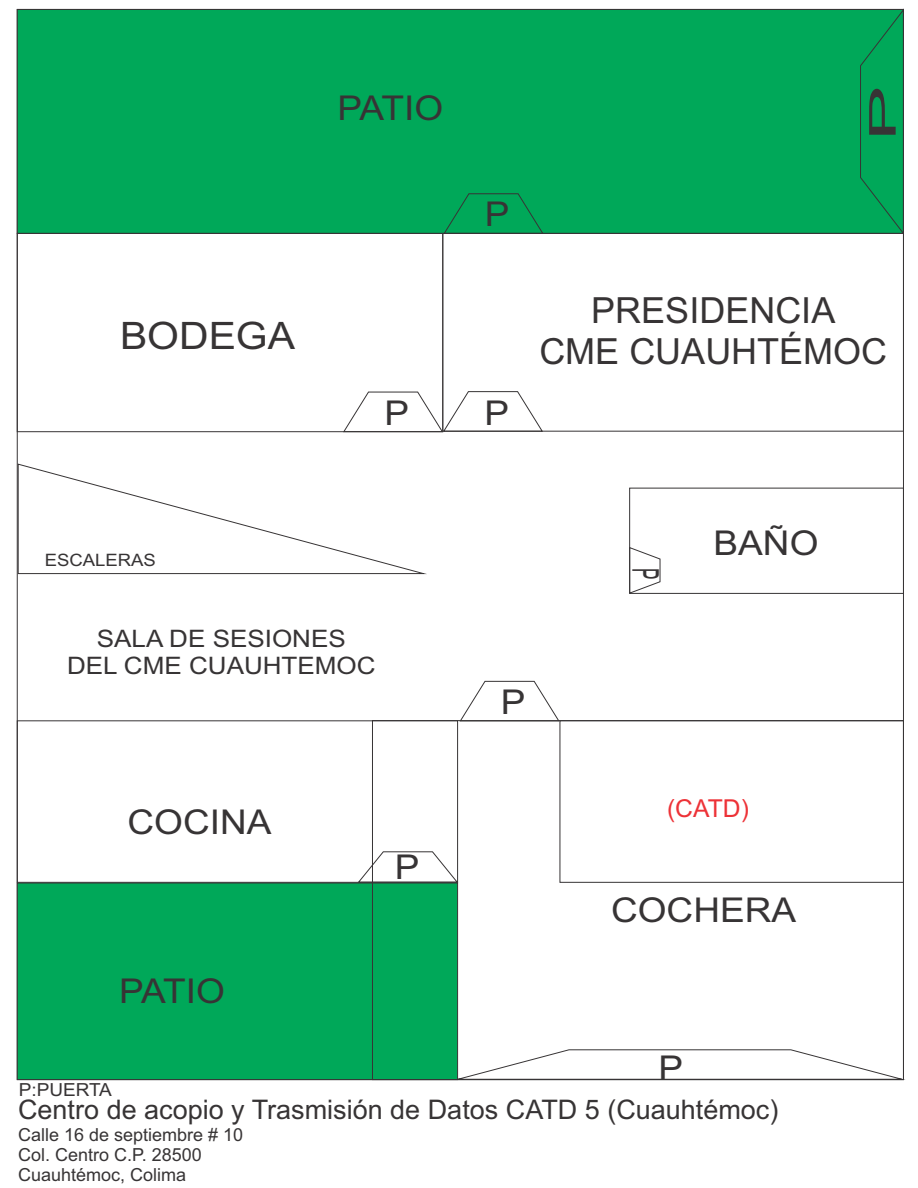
<style>
.page{position:relative;width:918px;height:1188px;background:#fff}
.page>*{position:absolute;margin:0;border:0;box-sizing:border-box;transform-origin:0 0}
.t1{font:37.8px "Arial";color:#373435;scale:1.08 1}
.t2{font:37.05px "Arial";color:#373435;scale:.46 1}
.t3{font:37.05px "Arial";color:#373435;scale:2.27 1}
.t4{font:36px/40.2px "Arial";color:#373435;text-align:center}
.t5{font:34.2px "Arial";color:#373435;scale:1.08 1}
.t6{font:27px "Arial";color:#373435}
.t7{font:24.75px "Arial";color:#ed3237}
.t8{font:24px/26.8px "Arial";color:#373435;text-align:center;scale:1.08 1}
.t9{font:18px/20.1px "Arial";color:#373435}
.t10{font:18px "Arial";color:#373435;scale:1.06 1}
.t11{font:17.1px "Arial";color:#373435;scale:1.08 1}
</style>
<div class="page">
<div style="left:16px;top:882px;width:442px;height:198px;background:#00a859"></div>
<div style="left:16px;top:9px;width:843px;height:225px;background:#00a859"></div>
<div style="left:17px;top:233px;width:426px;height:199px;border:1px solid #373435"></div>
<div style="left:442px;top:233px;width:462px;height:199px;border:1px solid #373435"></div>
<div style="left:629px;top:488px;width:275px;height:106px;border:1px solid #373435"></div>
<div style="left:17px;top:720px;width:441px;height:163px;border:1px solid #373435"></div>
<svg style="left:17px;top:463px;width:410px;height:111px"></svg>
<svg style="left:459px;top:680px;width:101px;height:42px"></svg>
<svg style="left:357px;top:851px;width:102px;height:32px"></svg>
<svg style="left:342px;top:390px;width:202px;height:43px"></svg>
<svg style="left:629px;top:546px;width:32px;height:48px"></svg>
<svg style="left:443px;top:193px;width:101px;height:41px;background:#03a056"></svg>
<svg style="left:859px;top:8px;width:45px;height:228px;background:#06a258"></svg>
<div style="left:560px;top:720px;width:344px;height:163px;border:1px solid #373435"></div>
<svg style="left:452px;top:1049px;width:454px;height:31px"></svg>
<h1 class="t1" style="left:120px;top:321px;width:164px">BODEGA</h1>
<h3 class="t5" style="left:338px;top:95px;width:99px">PATIO</h3>
<h3 class="t5" style="left:485px;top:201px;width:24px">P</h3>
<h3 class="t5" style="left:384px;top:400px;width:24px">P</h3>
<h3 class="t5" style="left:484px;top:400px;width:24px">P</h3>
<h2 class="t3" style="left:869px;top:141px;width:26px;rotate:-90deg">P</h2>
<h3 class="t4" style="left:539px;top:294px;width:349px">PRESIDENCIA<br>CME CUAUHTÉMOC</h3>
<p class="t11" style="left:45px;top:554px;width:104px">ESCALERAS</p>
<h3 class="t8" style="left:67px;top:627px;width:287px">SALA DE SESIONES<br>DEL CME CUAUHTEMOC</h3>
<h3 class="t5" style="left:128px;top:809px;width:135px">COCINA</h3>
<h3 class="t5" style="left:119px;top:978px;width:99px">PATIO</h3>
<p class="t10" style="left:19px;top:1083px;width:89px">P:PUERTA</p>
<h3 class="t5" style="left:395px;top:854px;width:24px">P</h3>
<h3 class="t5" style="left:501px;top:689px;width:24px">P</h3>
<h2 class="t2" style="left:659px;top:568px;width:26px;rotate:90deg">P</h2>
<h3 class="t5" style="left:714px;top:531px;width:99px">BAÑO</h3>
<h3 class="t7" style="left:667px;top:799px;width:83px">(CATD)</h3>
<h3 class="t5" style="left:611px;top:897px;width:173px">COCHERA</h3>
<h3 class="t5" style="left:659px;top:1055px;width:24px">P</h3>
<h3 class="t6" style="left:18px;top:1099px;width:762px">Centro de acopio y Trasmisión de Datos CATD 5 (Cuauhtémoc)</h3>
<p class="t9" style="left:18px;top:1126px;width:227px">Calle 16 de septiembre # 10<br>Col. Centro C.P. 28500<br>Cuauhtémoc, Colima</p>
</div>
